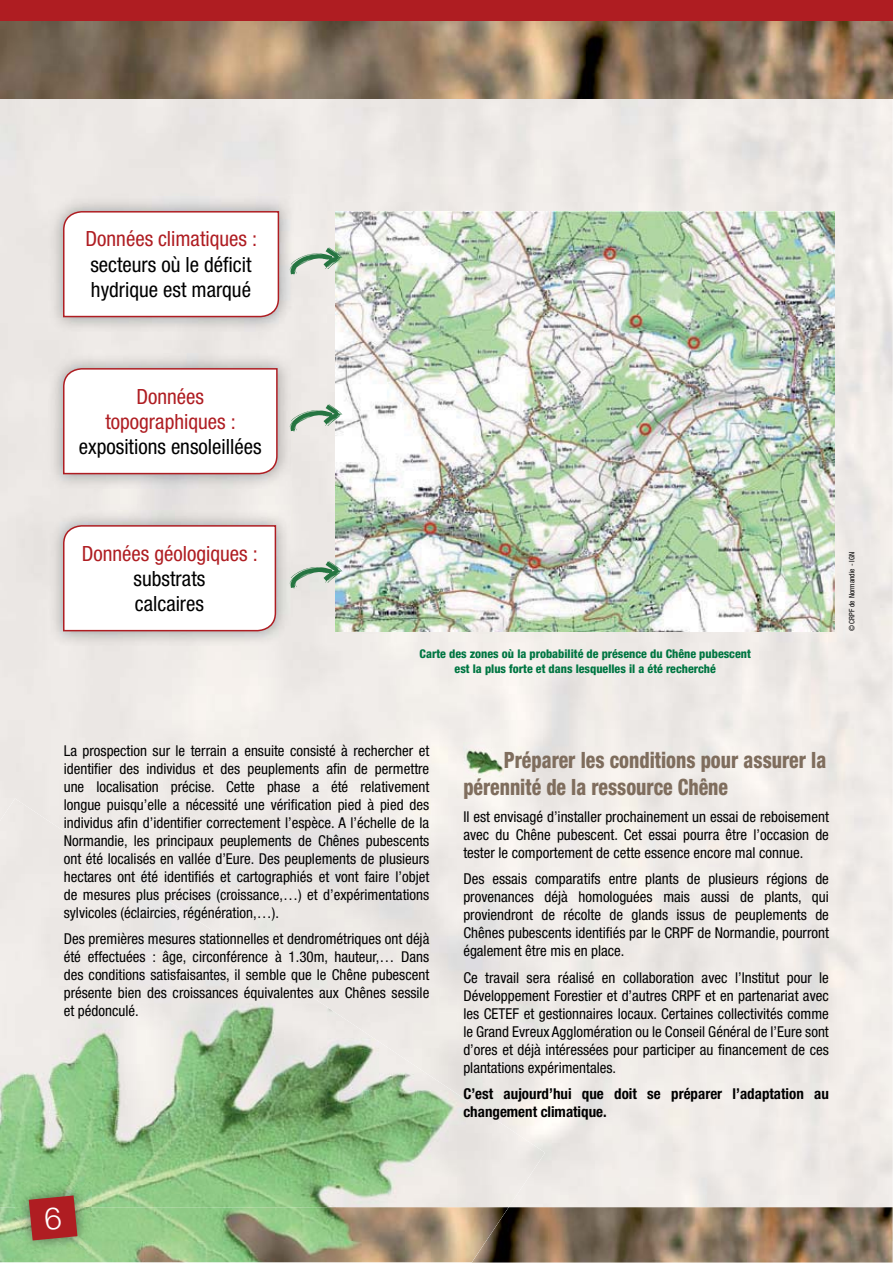
<style>
.page{position:relative;width:893px;height:1263px;background:#fff}
.page>*{position:absolute;margin:0;border:0;box-sizing:border-box;transform-origin:0 0}
.t1{font:800 condensed 22.5px/27px "Helvetica Neue LT Std";color:#7f6d5d;scale:.88 1}
.t2{font:condensed 21px/25.2px "Helvetica Neue LT Std";color:#000}
.t3{font:condensed 21px/25.2px "Helvetica Neue LT Std";color:#af1d22;text-align:center}
.t4{font:condensed 15px/18px "Helvetica Neue LT Std";color:#000;text-align:justify}
.t5{font:700 condensed 15px/18px "Helvetica Neue LT Std";color:#000}
.t6{font:800 condensed 12px/14.4px "Helvetica Neue LT Std";color:#007642;text-align:center}
.t7{font:condensed 7.5px "Helvetica Neue LT Std";color:#000}
</style>
<div class="page">
<div style="left:0;top:98px;width:893px;height:1109px;background:#eeeae7"></div>
<div style="left:0;top:0;width:893px;height:22px;background:#af1d22"></div>
<img style="left:0;top:21px;width:893px;height:77px">
<img style="left:509px;top:1207px;width:384px;height:56px">
<img style="left:0;top:798px;width:545px;height:409px">
<img style="left:0;top:1207px;width:509px;height:56px">
<img style="left:15px;top:1182px;width:76px;height:72px">
<img style="left:463px;top:742px;width:41px;height:37px">
<img style="left:49px;top:197px;width:244px;height:135px">
<svg style="left:62px;top:210px;width:218px;height:108px"></svg>
<img style="left:49px;top:354px;width:243px;height:135px">
<svg style="left:62px;top:367px;width:216px;height:108px"></svg>
<img style="left:49px;top:511px;width:241px;height:135px">
<svg style="left:62px;top:524px;width:215px;height:108px"></svg>
<img style="left:336px;top:212px;width:499px;height:419px">
<svg style="left:290px;top:247px;width:52px;height:28px"></svg>
<svg style="left:290px;top:404px;width:52px;height:28px"></svg>
<svg style="left:290px;top:561px;width:52px;height:28px"></svg>
<svg style="left:29px;top:1195px;width:48px;height:45px;background:#a7312e"></svg>
<h2 class="t3" style="left:86px;top:228px;width:173px">Données climatiques :</h2>
<h2 class="t2" style="left:90px;top:253px;width:163px">secteurs où le déficit hydrique est marqué</h2>
<h2 class="t3" style="left:105px;top:385px;width:132px">Données topographiques :</h2>
<h2 class="t2" style="left:79px;top:436px;width:184px">expositions ensoleillées</h2>
<h2 class="t3" style="left:82px;top:542px;width:177px">Données géologiques :</h2>
<h2 class="t2" style="left:134px;top:567px;width:73px">substrats calcaires</h2>
<p class="t6" style="left:420px;top:648px;width:333px">Carte des zones où la probabilité de présence du Chêne pubescent est la plus forte et dans lesquelles il a été recherché</p>
<p class="t7" style="left:849px;top:631px;width:81px;rotate:-90deg">© CRPF de Normandie - IGN</p>
<p class="t4" style="left:64px;top:743px;width:367px">La prospection sur le terrain a ensuite consisté à rechercher et identifier des individus et des peuplements afin de permettre une localisation précise. Cette phase a été relativement longue puisqu’elle a nécessité une vérification pied à pied des individus afin d’identifier correctement l’espèce. A l’échelle de la Normandie, les principaux peuplements de Chênes pubescents ont été localisés en vallée d’Eure. Des peuplements de plusieurs hectares ont été identifiés et cartographiés et vont faire l’objet de mesures plus précises (croissance,…) et d’expérimentations sylvicoles (éclaircies, régénération,…).</p>
<p class="t4" style="left:64px;top:931px;width:367px">Des premières mesures stationnelles et dendrométriques ont déjà été effectuées : âge, circonférence à 1.30m, hauteur,… Dans des conditions satisfaisantes, il semble que le Chêne pubescent présente bien des croissances équivalentes aux Chênes sessile et pédonculé.</p>
<h1 class="t1" style="left:463px;top:749px;width:414px;text-indent:41px">Préparer les conditions pour assurer la pérennité de la ressource Chêne</h1>
<p class="t4" style="left:463px;top:809px;width:367px">Il est envisagé d’installer prochainement un essai de reboisement avec du Chêne pubescent. Cet essai pourra être l’occasion de tester le comportement de cette essence encore mal connue.</p>
<p class="t4" style="left:463px;top:871px;width:367px">Des essais comparatifs entre plants de plusieurs régions de provenances déjà homologuées mais aussi de plants, qui proviendront de récolte de glands issus de peuplements de Chênes pubescents identifiés par le CRPF de Normandie, pourront également être mis en place.</p>
<p class="t4" style="left:463px;top:970px;width:367px">Ce travail sera réalisé en collaboration avec l’Institut pour le Développement Forestier et d’autres CRPF et en partenariat avec les CETEF et gestionnaires locaux. Certaines collectivités comme le Grand Evreux Agglomération ou le Conseil Général de l’Eure sont d’ores et déjà intéressées pour participer au financement de ces plantations expérimentales.</p>
<p class="t5" style="left:463px;top:1086px;width:367px">C’est aujourd’hui que doit se préparer l’adaptation au changement climatique.</p>
</div>
